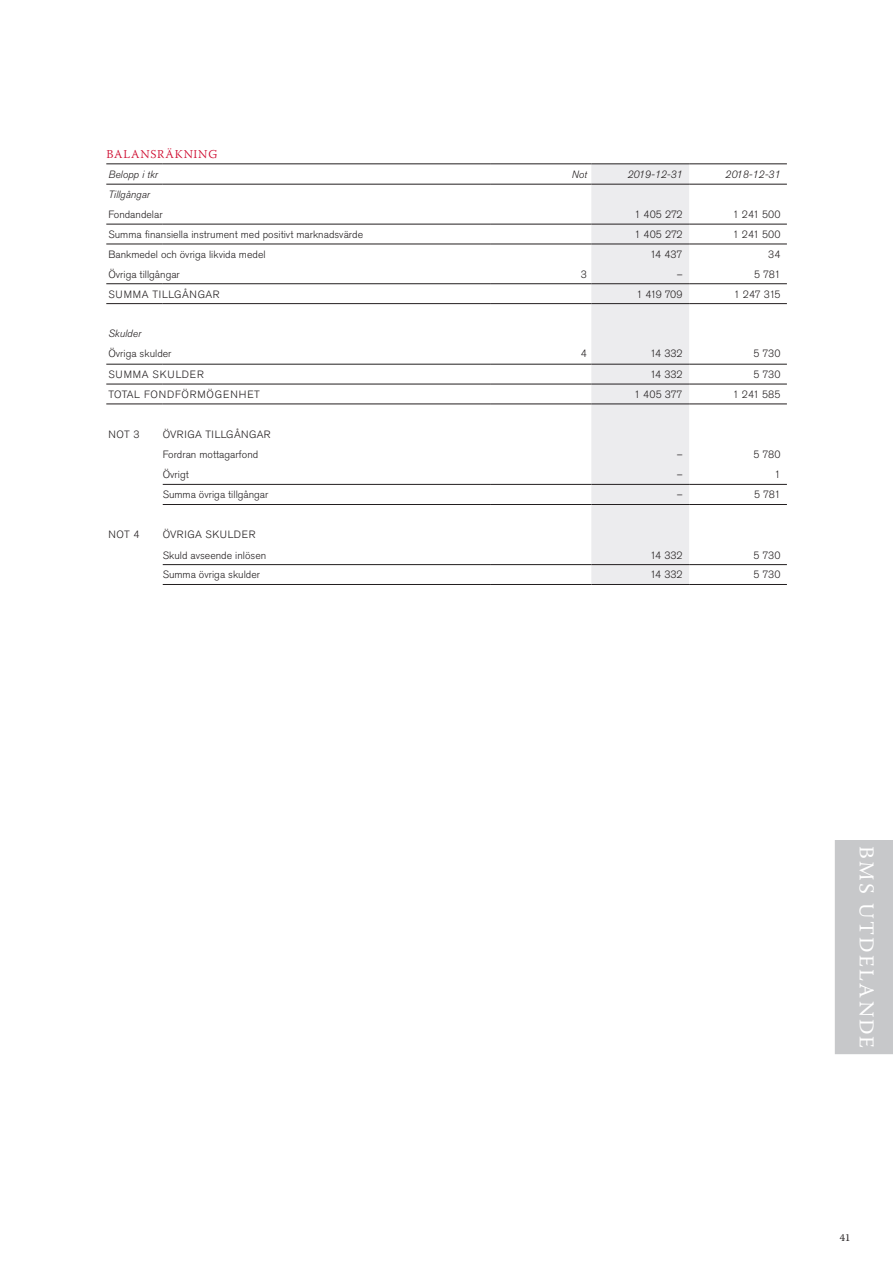
<style>
.page{position:relative;width:893px;height:1263px;background:#fff}
.page>*{position:absolute;margin:0;border:0;box-sizing:border-box;transform-origin:0 0}
.t1{font:21px "Warnock Pro";letter-spacing:.105em;color:#fff}
.Rubrik3_Mellanrubr{font:300 12px "Warnock Pro";letter-spacing:.07em;color:#ce0a2e}
.Tabell{font:300 10.5px "Akzidenz Grotesk Std";color:#231f20}
.Tabell-2{font:italic 300 10.5px "Akzidenz Grotesk Std";color:#231f20}
.Tabell-3{font:300 10.5px "Akzidenz Grotesk Std";letter-spacing:.07em;color:#231f20}
.Tabell-4{font:300 10.5px "Akzidenz Grotesk Std";letter-spacing:.05em;color:#231f20}
.Tabell-5{font:300 10.5px "Akzidenz Grotesk Std";letter-spacing:.03em;color:#231f20}
.t2{font:10.5px "Warnock Pro";color:#231f20}
</style>
<div class="page">
<div style="left:835px;top:840px;width:58px;height:214px;background:#c7c8ca"></div>
<div style="left:837px;top:845px;width:39px;height:204px;background:#c7c8ca"></div>
<div style="left:836px;top:844px;width:41px;height:206px;border:2px solid #c7c8ca"></div>
<div style="left:591px;top:165px;width:98px;height:419px;background:#ececee"></div>
<hr style="left:106px;top:164px;width:57px;height:1px;background:#231f20">
<hr style="left:163px;top:164px;width:327px;height:1px;background:#231f20">
<hr style="left:490px;top:164px;width:101px;height:1px;background:#231f20">
<hr style="left:591px;top:164px;width:98px;height:1px;background:#231f20">
<hr style="left:689px;top:164px;width:98px;height:1px;background:#231f20">
<hr style="left:106px;top:184px;width:57px;height:1px;background:#231f20">
<hr style="left:163px;top:184px;width:327px;height:1px;background:#231f20">
<hr style="left:490px;top:184px;width:101px;height:1px;background:#231f20">
<hr style="left:591px;top:184px;width:98px;height:1px;background:#231f20">
<hr style="left:689px;top:184px;width:98px;height:1px;background:#231f20">
<hr style="left:106px;top:283px;width:57px;height:1px;background:#231f20">
<hr style="left:163px;top:283px;width:327px;height:1px;background:#231f20">
<hr style="left:490px;top:283px;width:101px;height:1px;background:#231f20">
<hr style="left:591px;top:283px;width:98px;height:1px;background:#231f20">
<hr style="left:689px;top:283px;width:98px;height:1px;background:#231f20">
<hr style="left:106px;top:303px;width:57px;height:1px;background:#231f20">
<hr style="left:163px;top:303px;width:327px;height:1px;background:#231f20">
<hr style="left:490px;top:303px;width:101px;height:1px;background:#231f20">
<hr style="left:591px;top:303px;width:98px;height:1px;background:#231f20">
<hr style="left:689px;top:303px;width:98px;height:1px;background:#231f20">
<hr style="left:106px;top:364px;width:57px;height:1px;background:#231f20">
<hr style="left:163px;top:364px;width:327px;height:1px;background:#231f20">
<hr style="left:490px;top:364px;width:101px;height:1px;background:#231f20">
<hr style="left:591px;top:364px;width:98px;height:1px;background:#231f20">
<hr style="left:689px;top:364px;width:98px;height:1px;background:#231f20">
<hr style="left:163px;top:504px;width:327px;height:1px;background:#231f20">
<hr style="left:490px;top:504px;width:101px;height:1px;background:#231f20">
<hr style="left:591px;top:504px;width:98px;height:1px;background:#231f20">
<hr style="left:689px;top:504px;width:98px;height:1px;background:#231f20">
<hr style="left:163px;top:584px;width:327px;height:1px;background:#231f20">
<hr style="left:490px;top:584px;width:101px;height:1px;background:#231f20">
<hr style="left:591px;top:584px;width:98px;height:1px;background:#231f20">
<hr style="left:689px;top:584px;width:98px;height:1px;background:#231f20">
<hr style="left:106px;top:224px;width:57px;height:1px;background:#231f20">
<hr style="left:163px;top:224px;width:327px;height:1px;background:#231f20">
<hr style="left:490px;top:224px;width:101px;height:1px;background:#231f20">
<hr style="left:591px;top:224px;width:98px;height:1px;background:#231f20">
<hr style="left:689px;top:224px;width:98px;height:1px;background:#231f20">
<hr style="left:106px;top:244px;width:57px;height:1px;background:#231f20">
<hr style="left:163px;top:244px;width:327px;height:1px;background:#231f20">
<hr style="left:490px;top:244px;width:101px;height:1px;background:#231f20">
<hr style="left:591px;top:244px;width:98px;height:1px;background:#231f20">
<hr style="left:689px;top:244px;width:98px;height:1px;background:#231f20">
<hr style="left:163px;top:484px;width:327px;height:1px;background:#231f20">
<hr style="left:490px;top:484px;width:101px;height:1px;background:#231f20">
<hr style="left:591px;top:484px;width:98px;height:1px;background:#231f20">
<hr style="left:689px;top:484px;width:98px;height:1px;background:#231f20">
<hr style="left:163px;top:564px;width:327px;height:1px;background:#231f20">
<hr style="left:490px;top:564px;width:101px;height:1px;background:#231f20">
<hr style="left:591px;top:564px;width:98px;height:1px;background:#231f20">
<hr style="left:689px;top:564px;width:98px;height:1px;background:#231f20">
<hr style="left:106px;top:384px;width:57px;height:1px;background:#231f20">
<hr style="left:163px;top:384px;width:327px;height:1px;background:#231f20">
<hr style="left:490px;top:384px;width:101px;height:1px;background:#231f20">
<hr style="left:591px;top:384px;width:98px;height:1px;background:#231f20">
<hr style="left:689px;top:384px;width:98px;height:1px;background:#231f20">
<hr style="left:106px;top:404px;width:57px;height:1px;background:#231f20">
<hr style="left:163px;top:404px;width:327px;height:1px;background:#231f20">
<hr style="left:490px;top:404px;width:101px;height:1px;background:#231f20">
<hr style="left:591px;top:404px;width:98px;height:1px;background:#231f20">
<hr style="left:689px;top:404px;width:98px;height:1px;background:#231f20">
<p class="Rubrik3_Mellanrubr" style="left:106px;top:146px;width:112px">BALANSRÄKNING</p>
<p class="Tabell-2" style="left:108px;top:169px;width:51px">Belopp i tkr</p>
<p class="Tabell-2" style="left:572px;top:169px;width:17px">Not</p>
<p class="Tabell-2" style="left:627px;top:169px;width:57px">2019-12-31</p>
<p class="Tabell-2" style="left:725px;top:169px;width:57px">2018-12-31</p>
<p class="Tabell-2" style="left:108px;top:189px;width:43px">Tillgångar</p>
<p class="Tabell" style="left:108px;top:209px;width:56px">Fondandelar</p>
<p class="Tabell" style="left:634px;top:209px;width:50px">1 405 272</p>
<p class="Tabell" style="left:733px;top:209px;width:49px">1 241 500</p>
<p class="Tabell" style="left:108px;top:228px;width:256px">Summa finansiella instrument med positivt marknadsvärde</p>
<p class="Tabell" style="left:634px;top:228px;width:50px">1 405 272</p>
<p class="Tabell" style="left:733px;top:228px;width:49px">1 241 500</p>
<p class="Tabell" style="left:108px;top:248px;width:159px">Bankmedel och övriga likvida medel</p>
<p class="Tabell" style="left:650px;top:248px;width:34px">14 437</p>
<p class="Tabell" style="left:768px;top:248px;width:14px">34</p>
<p class="Tabell" style="left:108px;top:268px;width:73px">Övriga tillgångar</p>
<p class="Tabell" style="left:581px;top:268px;width:8px">3</p>
<p class="Tabell" style="left:677px;top:268px;width:7px">–</p>
<p class="Tabell" style="left:754px;top:268px;width:28px">5 781</p>
<p class="Tabell-4" style="left:108px;top:288px;width:113px">SUMMA TILLGÅNGAR</p>
<p class="Tabell" style="left:636px;top:288px;width:48px">1 419 709</p>
<p class="Tabell" style="left:734px;top:288px;width:48px">1 247 315</p>
<p class="Tabell-2" style="left:108px;top:328px;width:34px">Skulder</p>
<p class="Tabell" style="left:108px;top:348px;width:65px">Övriga skulder</p>
<p class="Tabell" style="left:581px;top:348px;width:8px">4</p>
<p class="Tabell" style="left:650px;top:348px;width:34px">14 332</p>
<p class="Tabell" style="left:753px;top:348px;width:29px">5 730</p>
<p class="Tabell-3" style="left:108px;top:368px;width:97px">SUMMA SKULDER</p>
<p class="Tabell" style="left:650px;top:368px;width:34px">14 332</p>
<p class="Tabell" style="left:753px;top:368px;width:29px">5 730</p>
<p class="Tabell-3" style="left:108px;top:388px;width:153px">TOTAL FONDFÖRMÖGENHET</p>
<p class="Tabell" style="left:634px;top:388px;width:50px">1 405 377</p>
<p class="Tabell" style="left:733px;top:388px;width:49px">1 241 585</p>
<p class="Tabell" style="left:108px;top:428px;width:33px">NOT 3</p>
<p class="Tabell-5" style="left:163px;top:428px;width:110px">ÖVRIGA TILLGÅNGAR</p>
<p class="Tabell" style="left:163px;top:448px;width:97px">Fordran mottagarfond</p>
<p class="Tabell" style="left:677px;top:448px;width:7px">–</p>
<p class="Tabell" style="left:753px;top:448px;width:29px">5 780</p>
<p class="Tabell" style="left:163px;top:469px;width:28px">Övrigt</p>
<p class="Tabell" style="left:677px;top:469px;width:7px">–</p>
<p class="Tabell" style="left:774px;top:469px;width:8px">1</p>
<p class="Tabell" style="left:163px;top:489px;width:107px">Summa övriga tillgångar</p>
<p class="Tabell" style="left:677px;top:489px;width:7px">–</p>
<p class="Tabell" style="left:754px;top:489px;width:28px">5 781</p>
<p class="Tabell" style="left:108px;top:529px;width:33px">NOT 4</p>
<p class="Tabell-4" style="left:163px;top:529px;width:94px">ÖVRIGA SKULDER</p>
<p class="Tabell" style="left:163px;top:549px;width:105px">Skuld avseende inlösen</p>
<p class="Tabell" style="left:650px;top:549px;width:34px">14 332</p>
<p class="Tabell" style="left:753px;top:549px;width:29px">5 730</p>
<p class="Tabell" style="left:163px;top:569px;width:99px">Summa övriga skulder</p>
<p class="Tabell" style="left:650px;top:569px;width:34px">14 332</p>
<p class="Tabell" style="left:753px;top:569px;width:29px">5 730</p>
<h1 class="t1" style="left:879px;top:846px;width:204px;rotate:90deg">BMS UTDELANDE</h1>
<p class="t2" style="left:840px;top:1231px;width:12px">41</p>
</div>
